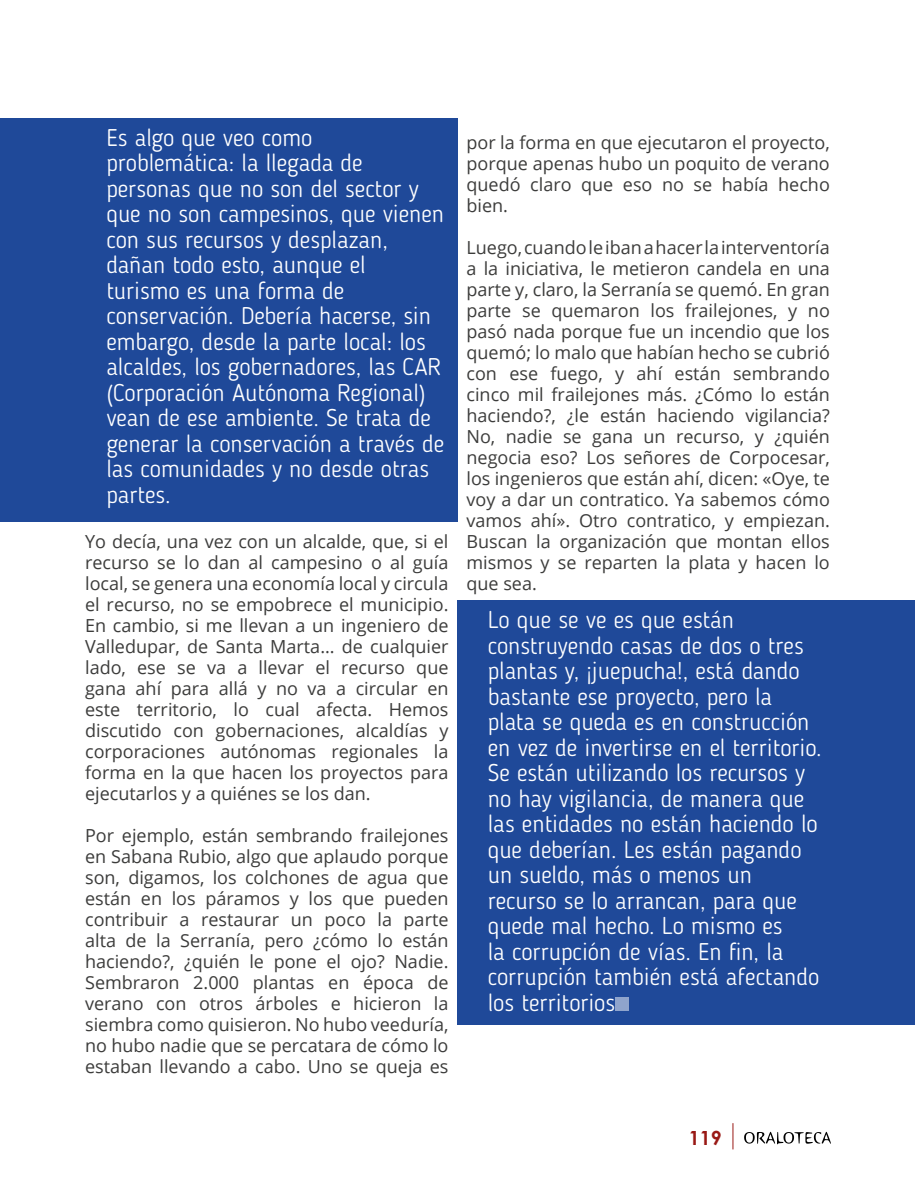
<style>
.page{position:relative;width:915px;height:1191px;background:#fff}
.page>*{position:absolute;margin:0;border:0;box-sizing:border-box;transform-origin:0 0}
.t1{font:300 24px/25.5px "Blogger Sans";color:#fff}
.t2{font:700 19.5px "Century Gothic";color:#991915}
.t3{font:18px/21px "Open Sans";color:#3c3c3b;text-align:justify}
</style>
<div class="page">
<svg style="left:744px;top:1131px;width:86px;height:13px"></svg>
<svg style="left:732px;top:1123px;width:1px;height:26px"></svg>
<div style="left:0;top:118px;width:457px;height:403px;background:#1f4999"></div>
<div style="left:457px;top:600px;width:457px;height:425px;background:#1f4999"></div>
<div style="left:615px;top:997px;width:13px;height:14px;background:#8fa4cc"></div>
<p class="t1" style="left:106px;top:125px;width:339px">Es algo que veo como problemática: la llegada de personas que no son del sector y que no son campesinos, que vienen con sus recursos y desplazan, dañan todo esto, aunque el turismo es una forma de conservación. Debería hacerse, sin embargo, desde la parte local: los alcaldes, los gobernadores, las CAR (Corporación Autónoma Regional) vean de ese ambiente. Se trata de generar la conservación a través de las comunidades y no desde otras partes.</p>
<p class="t3" style="left:85px;top:530px;width:365px">Yo decía, una vez con un alcalde, que, si el recurso se lo dan al campesino o al guía local, se genera una economía local y circula el recurso, no se empobrece el municipio.<br>En cambio, si me llevan a un ingeniero de Valledupar, de Santa Marta… de cualquier lado, ese se va a llevar el recurso que gana ahí para allá y no va a circular en este territorio, lo cual afecta. Hemos discutido con gobernaciones, alcaldías y corporaciones autónomas regionales la forma en la que hacen los proyectos para ejecutarlos y a quiénes se los dan.</p>
<p class="t3" style="left:85px;top:824px;width:365px">Por ejemplo, están sembrando frailejones en Sabana Rubio, algo que aplaudo porque son, digamos, los colchones de agua que están en los páramos y los que pueden contribuir a restaurar un poco la parte alta de la Serranía, pero ¿cómo lo están haciendo?, ¿quién le pone el ojo? Nadie.<br>Sembraron 2.000 plantas en época de verano con otros árboles e hicieron la siembra como quisieron. No hubo veeduría, no hubo nadie que se percatara de cómo lo estaban llevando a cabo. Uno se queja es</p>
<p class="t3" style="left:466px;top:131px;width:365px">por la forma en que ejecutaron el proyecto, porque apenas hubo un poquito de verano quedó claro que eso no se había hecho bien.</p>
<p class="t3" style="left:466px;top:236px;width:365px">Luego, cuando le iban a hacer la interventoría a la iniciativa, le metieron candela en una parte y, claro, la Serranía se quemó. En gran parte se quemaron los frailejones, y no pasó nada porque fue un incendio que los quemó; lo malo que habían hecho se cubrió con ese fuego, y ahí están sembrando cinco mil frailejones más. ¿Cómo lo están haciendo?, ¿le están haciendo vigilancia?<br>No, nadie se gana un recurso, y ¿quién negocia eso? Los señores de Corpocesar, los ingenieros que están ahí, dicen: «Oye, te voy a dar un contratico. Ya sabemos cómo vamos ahí». Otro contratico, y empiezan.<br>Buscan la organización que montan ellos mismos y se reparten la plata y hacen lo que sea.</p>
<p class="t1" style="left:487px;top:607px;width:335px">Lo que se ve es que están construyendo casas de dos o tres plantas y, ¡juepucha!, está dando bastante ese proyecto, pero la plata se queda es en construcción en vez de invertirse en el territorio.<br>Se están utilizando los recursos y no hay vigilancia, de manera que las entidades no están haciendo lo que deberían. Les están pagando un sueldo, más o menos un recurso se lo arrancan, para que quede mal hecho. Lo mismo es<br>la corrupción de vías. En fin, la corrupción también está afectando los territorios</p>
<p class="t2" style="left:688px;top:1123px;width:34px">119</p>
</div>
